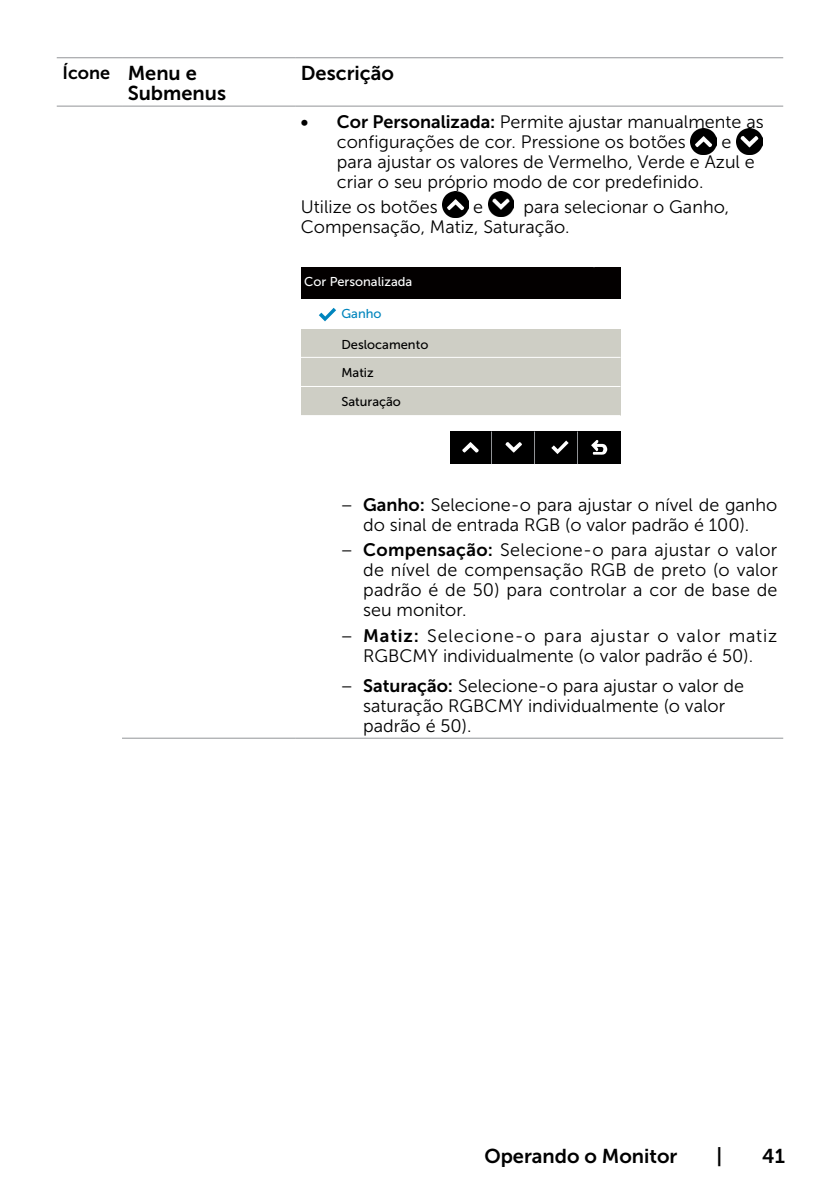
<style>
.page{position:relative;width:840px;height:1191px;background:#fff}
.page>*{position:absolute;margin:0;border:0;box-sizing:border-box;transform-origin:0 0}
.t1{font:20px "Museo Sans For Dell 700";color:#000}
.t2{font:18px/20px "Museo Sans For Dell 300";color:#000}
.t3{font:18px "Museo Sans For Dell 700";color:#000}
.t4{font:12.8px "Museo Sans For Dell 500";color:#000}
.t5{font:12.8px "Museo Sans For Dell 500";color:#fff}
.t6{font:12.8px "Museo Sans For Dell 500";color:#0085bd}
.s1{font-size:20px}
.s2{font-family:"Museo Sans For Dell 700"}
</style>
<div class="page">
<hr style="left:57px;top:106px;width:65px;height:1px;background:#939598">
<hr style="left:122px;top:106px;width:173px;height:1px;background:#939598">
<hr style="left:295px;top:106px;width:487px;height:1px;background:#939598">
<hr style="left:57px;top:57px;width:65px;height:1px;background:#939598">
<hr style="left:122px;top:57px;width:173px;height:1px;background:#939598">
<hr style="left:295px;top:57px;width:487px;height:1px;background:#939598">
<hr style="left:122px;top:738px;width:173px;height:1px;background:#939598">
<hr style="left:295px;top:738px;width:487px;height:1px;background:#939598">
<img style="left:690px;top:128px;width:26px;height:26px">
<img style="left:736px;top:128px;width:25px;height:26px">
<img style="left:442px;top:191px;width:26px;height:26px">
<img style="left:488px;top:191px;width:25px;height:26px">
<div style="left:300px;top:267px;width:320px;height:32px;background:#030000"></div>
<div style="left:300px;top:386px;width:320px;height:30px;background:#cecec5"></div>
<div style="left:300px;top:357px;width:320px;height:29px;background:#cecec5"></div>
<div style="left:300px;top:328px;width:320px;height:29px;background:#cecec5"></div>
<div style="left:450px;top:431px;width:170px;height:33px;background:#000"></div>
<hr style="left:577px;top:431px;width:1px;height:33px;background:#939598">
<hr style="left:534px;top:431px;width:1px;height:33px;background:#939598">
<hr style="left:491px;top:431px;width:1px;height:33px;background:#939598">
<svg style="left:462px;top:442px;width:16px;height:10px"></svg>
<svg style="left:505px;top:442px;width:16px;height:10px"></svg>
<svg style="left:551px;top:440px;width:17px;height:14px"></svg>
<svg style="left:319px;top:308px;width:17px;height:13px"></svg>
<svg style="left:591px;top:440px;width:16px;height:15px"></svg>
<hr style="left:300px;top:415px;width:320px;height:1px;background:#fff">
<hr style="left:300px;top:386px;width:320px;height:1px;background:#fff">
<hr style="left:300px;top:357px;width:320px;height:1px;background:#fff">
<hr style="left:300px;top:328px;width:320px;height:1px;background:#fff">
<p class="t3" style="left:62px;top:62px;width:136px">Ícone <span class="s1">Menu e</span></p>
<p class="t1" style="left:128px;top:82px;width:100px">Submenus</p>
<p class="t1" style="left:300px;top:62px;width:95px">Descrição</p>
<p class="t2" style="left:336px;top:111px;width:428px;text-indent:-36px"><span class="s2">• Cor Personalizada:</span> Permite ajustar manualmente as configurações de cor. Pressione os botões</p>
<p class="t2" style="left:336px;top:131px;width:419px;text-indent:384px">e para ajustar os valores de Vermelho, Verde e Azul e criar o seu próprio modo de cor predefinido.</p>
<p class="t2" style="left:300px;top:197px;width:138px">Utilize os botões</p>
<p class="t2" style="left:473px;top:197px;width:11px">e</p>
<p class="t2" style="left:300px;top:197px;width:430px;text-indent:223px">para selecionar o Ganho,<br>Compensação, Matiz, Saturação.</p>
<p class="t5" style="left:304px;top:275px;width:109px">Cor Personalizada</p>
<p class="t6" style="left:341px;top:306px;width:42px">Ganho</p>
<p class="t4" style="left:341px;top:337px;width:88px">Deslocamento</p>
<p class="t4" style="left:341px;top:365px;width:34px">Matiz</p>
<p class="t4" style="left:341px;top:395px;width:61px">Saturação</p>
<p class="t2" style="left:340px;top:494px;width:438px;text-align:center">– <span class="s2">Ganho:</span> Selecione-o para ajustar o nível de ganho do sinal de entrada RGB (o valor padrão é 100).</p>
<p class="t2" style="left:363px;top:540px;width:416px;text-align:justify;text-indent:-23px">– <span class="s2">Compensação:</span> Selecione-o para ajustar o valor de nível de compensação RGB de preto (o valor padrão é de 50) para controlar a cor de base de seu monitor.</p>
<p class="t2" style="left:340px;top:626px;width:438px;text-align:center">– <span class="s2">Matiz:</span> Selecione-o para ajustar o valor matiz<br>RGBCMY individualmente (o valor padrão é 50).</p>
<p class="t2" style="left:363px;top:676px;width:382px;text-indent:-23px">– <span class="s2">Saturação:</span> Selecione-o para ajustar o valor de saturação RGBCMY individualmente (o valor padrão é 50).</p>
<p class="t1" style="left:484px;top:1144px;width:194px">Operando o Monitor</p>
<p class="t1" style="left:716px;top:1144px;width:7px">|</p>
<p class="t1" style="left:761px;top:1144px;width:24px">41</p>
</div>
